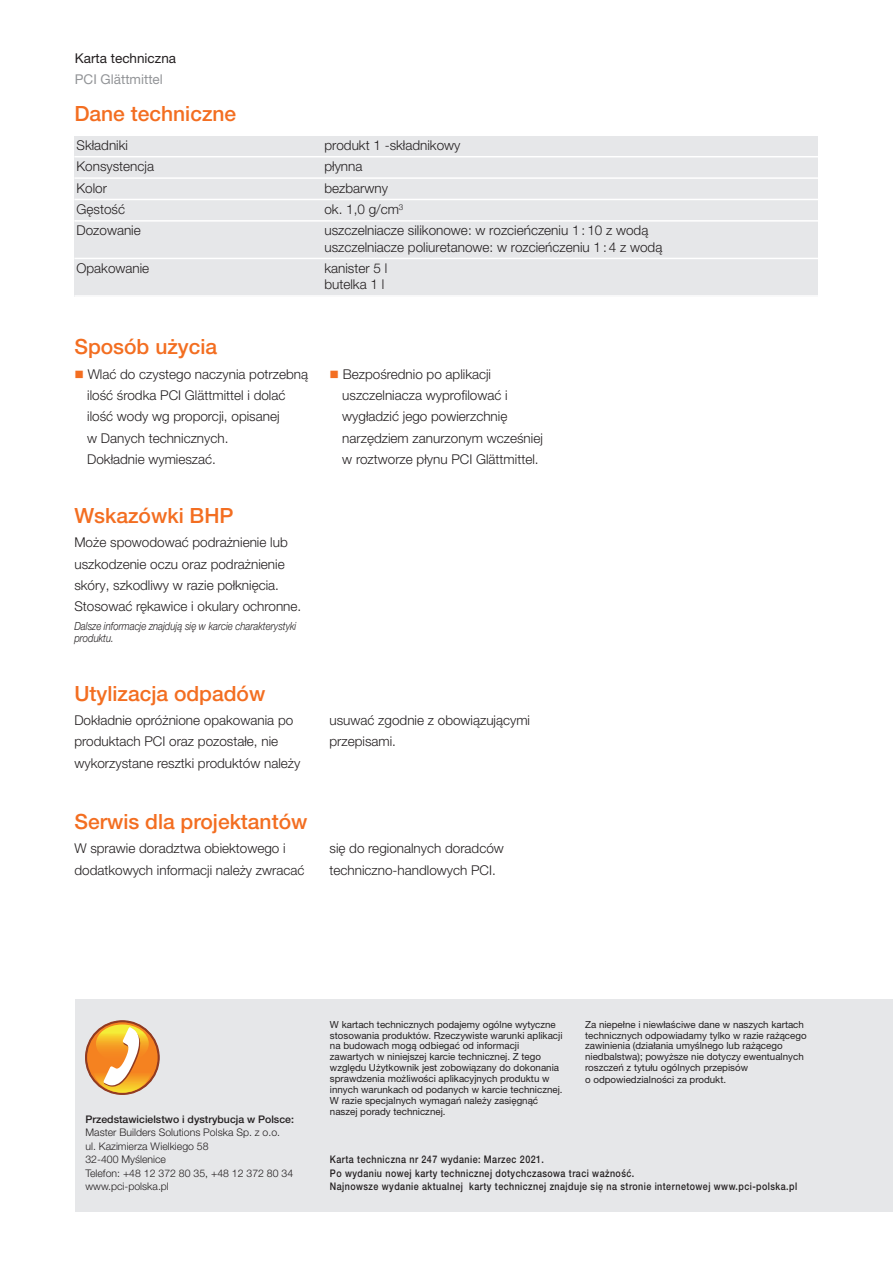
<style>
.page{position:relative;width:893px;height:1263px;background:#fff}
.page>*{position:absolute;margin:0;border:0;box-sizing:border-box;transform-origin:0 0}
.t1{font:500 21px "Helvetica Neue LT Pro";color:#f36e21}
.t2{font:300 13.5px/21.3px "Helvetica Neue LT Pro";color:#231f20}
.t3{font:13.5px "Helvetica Neue LT Pro";color:#231f20}
.t4{font:13.5px "Helvetica Neue LT Pro";color:#939598}
.t5{font:italic 300 11.25px/12px "Helvetica Neue LT Pro";color:#231f20;scale:.85 1}
.t6{font:500 10.5px/13.5px "Helvetica Neue LT Pro";letter-spacing:.05em;color:#231f20;scale:.85 1}
.t7{font:300 10.5px/13.5px "Helvetica Neue LT Pro";color:#231f20}
.t8{font:500 10.5px "Helvetica Neue LT Pro";color:#231f20}
.t9{font:9.75px/10.9px "Helvetica Neue LT Pro";color:#231f20}
.s1{color:#f36e21}
</style>
<div class="page">
<div style="left:75px;top:999px;width:818px;height:213px;background:#e6e7e9"></div>
<svg style="left:86px;top:1021px;width:73px;height:73px"></svg>
<div style="left:74px;top:136px;width:248px;height:21px;background:#e6e7e9"></div>
<div style="left:322px;top:136px;width:496px;height:21px;background:#e6e7e9"></div>
<div style="left:74px;top:157px;width:248px;height:21px;background:#e6e7e9"></div>
<div style="left:322px;top:157px;width:496px;height:21px;background:#e6e7e9"></div>
<div style="left:74px;top:178px;width:248px;height:21px;background:#e6e7e9"></div>
<div style="left:322px;top:178px;width:496px;height:21px;background:#e6e7e9"></div>
<div style="left:74px;top:199px;width:248px;height:22px;background:#e6e7e9"></div>
<div style="left:322px;top:199px;width:496px;height:22px;background:#e6e7e9"></div>
<div style="left:74px;top:221px;width:248px;height:37px;background:#e6e7e9"></div>
<div style="left:322px;top:221px;width:496px;height:37px;background:#e6e7e9"></div>
<div style="left:74px;top:258px;width:248px;height:39px;background:#e6e7e9"></div>
<div style="left:322px;top:258px;width:496px;height:39px;background:#e6e7e9"></div>
<hr style="left:74px;top:156px;width:744px;height:1px;background:#fff">
<hr style="left:74px;top:177px;width:744px;height:2px;background:#fff">
<hr style="left:74px;top:199px;width:744px;height:1px;background:#fff">
<hr style="left:74px;top:220px;width:744px;height:2px;background:#fff">
<hr style="left:74px;top:258px;width:744px;height:1px;background:#fff">
<hr style="left:74px;top:295px;width:744px;height:2px;background:#fff">
<p class="t3" style="left:75px;top:53px;width:103px">Karta techniczna</p>
<p class="t4" style="left:75px;top:74px;width:90px">PCI Glättmittel</p>
<h1 class="t1" style="left:74px;top:106px;width:163px">Dane techniczne</h1>
<p class="t2" style="left:77px;top:136px;width:53px">Składniki</p>
<p class="t2" style="left:324px;top:136px;width:138px">produkt 1 -składnikowy</p>
<p class="t2" style="left:77px;top:157px;width:79px">Konsystencja</p>
<p class="t2" style="left:324px;top:157px;width:40px">płynna</p>
<p class="t2" style="left:77px;top:179px;width:32px">Kolor</p>
<p class="t2" style="left:324px;top:179px;width:65px">bezbarwny</p>
<p class="t2" style="left:77px;top:200px;width:50px">Gęstość</p>
<p class="t2" style="left:324px;top:200px;width:81px">ok. 1,0 g/cm<sup>3</sup></p>
<p class="t2" style="left:77px;top:221px;width:66px">Dozowanie</p>
<p class="t2" style="left:324px;top:224px;width:339px;line-height:16.2px">uszczelniacze silikonowe: w rozcieńczeniu 1 : 10 z wodą uszczelniacze poliuretanowe: w rozcieńczeniu 1 : 4 z wodą</p>
<p class="t2" style="left:77px;top:259px;width:74px">Opakowanie</p>
<p class="t2" style="left:324px;top:261px;width:64px;line-height:16.2px">kanister 5 l butelka 1 l</p>
<h1 class="t1" style="left:74px;top:339px;width:144px">Sposób użycia</h1>
<p class="t2" style="left:87px;top:365px;width:222px;text-indent:-13px"><span class="s1">■</span> Wlać do czystego naczynia potrzebną ilość środka PCI Glättmittel i dolać ilość wody wg proporcji, opisanej<br>w Danych technicznych.<br>Dokładnie wymieszać.</p>
<p class="t2" style="left:342px;top:365px;width:202px;text-indent:-13px"><span class="s1">■</span> Bezpośrednio po aplikacji uszczelniacza wyprofilować i wygładzić jego powierzchnię narzędziem zanurzonym wcześniej w roztworze płynu PCI Glättmittel.</p>
<h1 class="t1" style="left:74px;top:508px;width:161px">Wskazówki BHP</h1>
<p class="t2" style="left:74px;top:533px;width:228px">Może spowodować podrażnienie lub uszkodzenie oczu oraz podrażnienie skóry, szkodliwy w razie połknięcia.<br>Stosować rękawice i okulary ochronne.</p>
<p class="t5" style="left:74px;top:621px;width:263px">Dalsze informacje znajdują się w karcie charakterystyki produktu.</p>
<h1 class="t1" style="left:74px;top:686px;width:193px">Utylizacja odpadów</h1>
<p class="t2" style="left:74px;top:711px;width:228px">Dokładnie opróżnione opakowania po produktach PCI oraz pozostałe, nie wykorzystane resztki produktów należy</p>
<p class="t2" style="left:330px;top:711px;width:202px">usuwać zgodnie z obowiązującymi przepisami.</p>
<h1 class="t1" style="left:74px;top:814px;width:235px">Serwis dla projektantów</h1>
<p class="t2" style="left:74px;top:839px;width:232px">W sprawie doradztwa obiektowego i dodatkowych informacji należy zwracać</p>
<p class="t2" style="left:330px;top:839px;width:176px">się do regionalnych doradców techniczno-handlowych PCI.</p>
<p class="t8" style="left:85px;top:1115px;width:210px">Przedstawicielstwo i dystrybucja w Polsce:</p>
<p class="t7" style="left:85px;top:1126px;width:209px">Master Builders Solutions Polska Sp. z o.o. ul. Kazimierza Wielkiego 58<br>32-400 Myślenice<br>Telefon: +48 12 372 80 35, +48 12 372 80 34 www.pci-polska.pl</p>
<p class="t9" style="left:330px;top:1019px;width:234px">W kartach technicznych podajemy ogólne wytyczne stosowania produktów. Rzeczywiste warunki aplikacji na budowach mogą odbiegać od informacji zawartych w niniejszej karcie technicznej. Z tego względu Użytkownik jest zobowiązany do dokonania sprawdzenia możliwości aplikacyjnych produktu w innych warunkach od podanych w karcie technicznej.<br>W razie specjalnych wymagań należy zasięgnąć naszej porady technicznej.</p>
<p class="t9" style="left:585px;top:1019px;width:223px">Za niepełne i niewłaściwe dane w naszych kartach technicznych odpowiadamy tylko w razie rażącego zawinienia (działania umyślnego lub rażącego niedbalstwa); powyższe nie dotyczy ewentualnych roszczeń z tytułu ogólnych przepisów<br>o odpowiedzialności za produkt.</p>
<p class="t6" style="left:330px;top:1153px;width:551px">Karta techniczna nr 247 wydanie: Marzec 2021.<br>Po wydaniu nowej karty technicznej dotychczasowa traci ważność.<br>Najnowsze wydanie aktualnej karty technicznej znajduje się na stronie internetowej www.pci-polska.pl</p>
</div>
